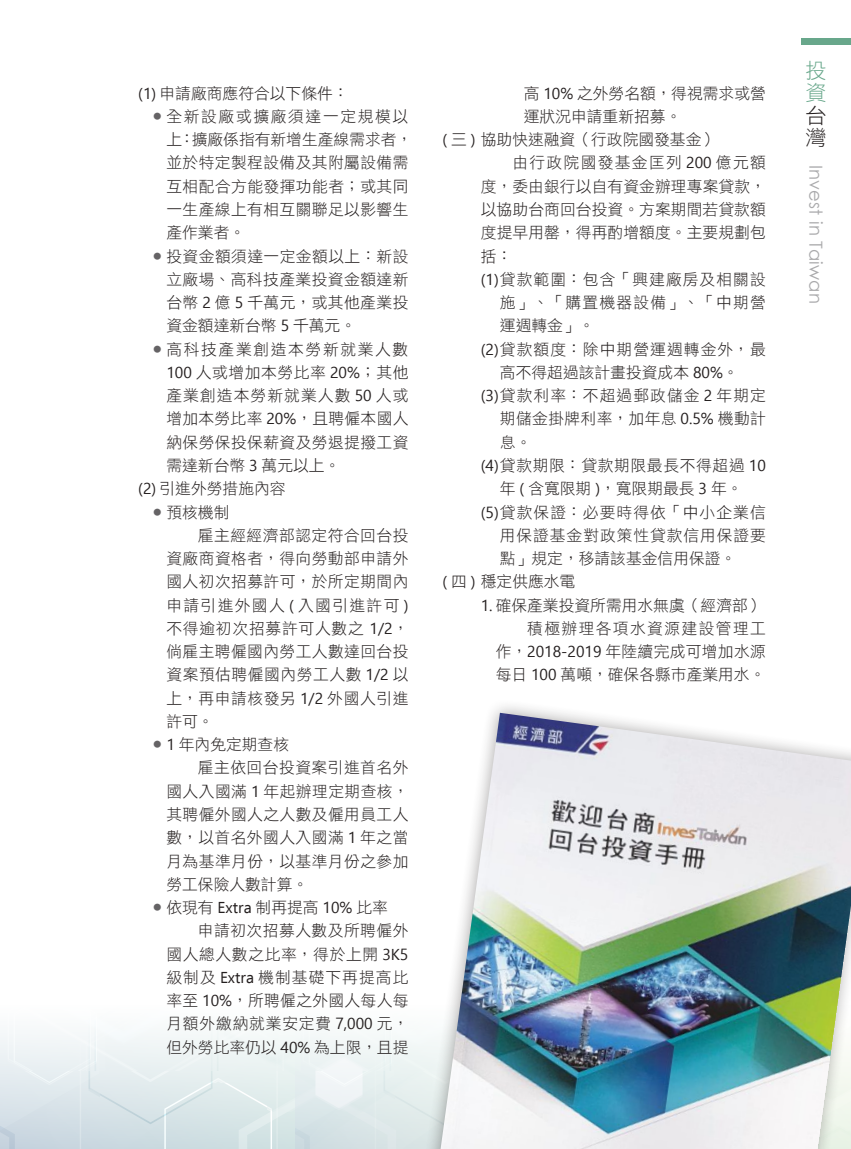
<style>
.page{position:relative;width:851px;height:1149px;background:#fff}
.page>*{position:absolute;margin:0;border:0;box-sizing:border-box;transform-origin:0 0}
.t1{font:21px/22.6px "DF Hei Std W3";color:#68a78b}
.t2{font:21px/22.6px "DF Hei Std W3";color:#241f1f}
.t3{font:18px "Century Gothic";letter-spacing:.01em;color:#aaaaac}
.t4{font:15.75px/23.2px "DF Hei Std W3";letter-spacing:.025em;color:#241f1f}
.t5{font:15.75px/23.2px "DF Hei Std W3";color:#241f1f;text-align:right}
.t6{font:15.75px "DF Hei Std W3";letter-spacing:.065em;color:#241f1f}
.t7{font:15.75px "DF Hei Std W3";letter-spacing:.005em;color:#241f1f}
.t8{font:15.75px "DF Hei Std W3";letter-spacing:.05em;color:#241f1f}
.t9{font:15.75px "DF Hei Std W3";letter-spacing:.085em;color:#241f1f}
.t10{font:15.75px "DF Hei Std W3";letter-spacing:.08em;color:#241f1f}
.t11{font:15.75px "DF Hei Std W3";letter-spacing:.06em;color:#241f1f}
.t12{font:15.75px "DF Hei Std W3";letter-spacing:.105em;color:#241f1f}
.t13{font:15.75px "DF Hei Std W3";letter-spacing:.07em;color:#241f1f}
.s1{font-family:"Ebrima"}
</style>
<div class="page">
<svg style="left:0;top:1033px;width:219px;height:115px;background:#d8e3e8"></svg>
<div style="left:6px;top:1027px;width:213px;height:43px;background:#f0f5f6"></div>
<svg style="left:219px;top:1030px;width:197px;height:118px"></svg>
<div style="left:800px;top:38px;width:50px;height:7px;background:#68a78b"></div>
<svg style="left:416px;top:706px;width:138px;height:442px"></svg>
<img style="left:440px;top:712px;width:410px;height:436px">
<p class="t5" style="left:138px;top:81px;width:212px"><span class="s1">(1)</span> 申請廠商應符合以下條件：</p>
<p class="t4" style="left:166px;top:104px;width:247px;text-indent:-13px"><sup>●</sup> 全新設廠或擴廠須達一定規模以上：擴廠係指有新增生產線需求者，並於特定製程設備及其附屬設備需互相配合方能發揮功能者；或其同一生產線上有相互關聯足以影響生產作業者。</p>
<p class="t4" style="left:166px;top:244px;width:243px;text-align:justify;text-indent:-13px"><sup>●</sup> 投資金額須達一定金額以上：新設立廠場、高科技產業投資金額達新台幣 <span class="s1">2</span> 億 <span class="s1">5</span> 千萬元，或其他產業投資金額達新台幣 <span class="s1">5</span> 千萬元。</p>
<p class="t12" style="left:154px;top:340px;width:256px"><sup>●</sup> 高科技產業創造本勞新就業人數</p>
<p class="t4" style="left:166px;top:360px;width:243px"><span class="s1">100</span> 人或增加本勞比率 <span class="s1">20%</span>；其他</p>
<p class="t13" style="left:166px;top:387px;width:243px">產業創造本勞新就業人數 <span class="s1">50</span> 人或</p>
<p class="t4" style="left:166px;top:407px;width:243px">增加本勞比率 <span class="s1">20%</span>，且聘僱本國人</p>
<p class="t4" style="left:166px;top:430px;width:243px">納保勞保投保薪資及勞退提撥工資</p>
<p class="t5" style="left:166px;top:453px;width:175px">需達新台幣 <span class="s1">3</span> 萬元以上。</p>
<p class="t5" style="left:138px;top:476px;width:149px"><span class="s1">(2)</span> 引進外勞措施內容</p>
<p class="t4" style="left:154px;top:500px;width:77px"><sup>●</sup> 預核機制</p>
<p class="t4" style="left:198px;top:523px;width:212px">雇主經經濟部認定符合回台投</p>
<p class="t4" style="left:166px;top:546px;width:243px">資廠商資格者，得向勞動部申請外</p>
<p class="t4" style="left:166px;top:569px;width:243px">國人初次招募許可，於所定期間內</p>
<p class="t9" style="left:166px;top:596px;width:243px">申請引進外國人 <span class="s1">(</span> 入國引進許可 <span class="s1">)</span></p>
<p class="t8" style="left:166px;top:619px;width:243px">不得逾初次招募許可人數之 <span class="s1">1/2</span>，</p>
<p class="t4" style="left:166px;top:639px;width:243px">倘雇主聘僱國內勞工人數達回台投</p>
<p class="t4" style="left:166px;top:662px;width:243px">資案預估聘僱國內勞工人數 <span class="s1">1/2</span> 以</p>
<p class="t4" style="left:166px;top:686px;width:243px">上，再申請核發另 <span class="s1">1/2</span> 外國人引進</p>
<p class="t4" style="left:166px;top:709px;width:49px">許可。</p>
<p class="t5" style="left:154px;top:732px;width:137px"><sup>●</sup> <span class="s1">1</span> 年內免定期查核</p>
<p class="t4" style="left:198px;top:755px;width:212px">雇主依回台投資案引進首名外</p>
<p class="t4" style="left:166px;top:779px;width:243px">國人入國滿 <span class="s1">1</span> 年起辦理定期查核，</p>
<p class="t4" style="left:166px;top:802px;width:243px">其聘僱外國人之人數及僱用員工人</p>
<p class="t4" style="left:166px;top:825px;width:243px">數，以首名外國人入國滿 <span class="s1">1</span> 年之當</p>
<p class="t4" style="left:166px;top:848px;width:243px">月為基準月份，以基準月份之參加</p>
<p class="t5" style="left:166px;top:872px;width:143px">勞工保險人數計算。</p>
<p class="t5" style="left:154px;top:895px;width:236px"><sup>●</sup> 依現有 <span class="s1">Extra</span> 制再提高 <span class="s1">10%</span> 比率</p>
<p class="t4" style="left:198px;top:918px;width:212px">申請初次招募人數及所聘僱外</p>
<p class="t4" style="left:166px;top:941px;width:243px">國人總人數之比率，得於上開 <span class="s1">3K5</span></p>
<p class="t6" style="left:166px;top:968px;width:243px">級制及 <span class="s1">Extra</span> 機制基礎下再提高比</p>
<p class="t4" style="left:166px;top:988px;width:243px">率至 <span class="s1">10%</span>，所聘僱之外國人每人每</p>
<p class="t8" style="left:166px;top:1014px;width:243px">月額外繳納就業安定費 <span class="s1">7,000</span> 元，</p>
<p class="t5" style="left:166px;top:1034px;width:243px">但外勞比率仍以 <span class="s1">40%</span> 為上限，且提</p>
<p class="t5" style="left:523px;top:81px;width:243px">高 <span class="s1">10%</span> 之外勞名額，得視需求或營</p>
<p class="t5" style="left:523px;top:104px;width:159px">運狀況申請重新招募。</p>
<p class="t5" style="left:442px;top:128px;width:276px"><span class="s1">(</span> 三 <span class="s1">)</span> 協助快速融資（行政院國發基金）</p>
<p class="t9" style="left:512px;top:154px;width:255px">由行政院國發基金匡列 <span class="s1">200</span> 億元額</p>
<p class="t7" style="left:480px;top:177px;width:286px">度，委由銀行以自有資金辦理專案貸款，</p>
<p class="t7" style="left:480px;top:201px;width:286px">以協助台商回台投資。方案期間若貸款額</p>
<p class="t7" style="left:480px;top:224px;width:286px">度提早用罄，得再酌增額度。主要規劃包</p>
<p class="t4" style="left:480px;top:244px;width:33px">括：</p>
<p class="t6" style="left:480px;top:270px;width:286px"><span class="s1">(1)</span> 貸款範圍：包含「興建廠房及相關設</p>
<p class="t10" style="left:500px;top:294px;width:267px">施」、「購置機器設備」、「中期營</p>
<p class="t4" style="left:500px;top:314px;width:96px">運週轉金」。</p>
<p class="t6" style="left:480px;top:340px;width:286px"><span class="s1">(2)</span> 貸款額度：除中期營運週轉金外，最</p>
<p class="t5" style="left:500px;top:360px;width:240px">高不得超過該計畫投資成本 <span class="s1">80%</span>。</p>
<p class="t6" style="left:480px;top:387px;width:286px"><span class="s1">(3)</span> 貸款利率：不超過郵政儲金 <span class="s1">2</span> 年期定</p>
<p class="t4" style="left:500px;top:407px;width:267px">期儲金掛牌利率，加年息 <span class="s1">0.5%</span> 機動計</p>
<p class="t4" style="left:500px;top:430px;width:33px">息。</p>
<p class="t4" style="left:480px;top:453px;width:286px"><span class="s1">(4)</span> 貸款期限：貸款期限最長不得超過 <span class="s1">10</span></p>
<p class="t5" style="left:500px;top:476px;width:244px">年 <span class="s1">(</span> 含寬限期 <span class="s1">)</span>，寬限期最長 <span class="s1">3</span> 年。</p>
<p class="t6" style="left:480px;top:503px;width:286px"><span class="s1">(5)</span> 貸款保證：必要時得依「中小企業信</p>
<p class="t11" style="left:500px;top:526px;width:267px">用保證基金對政策性貸款信用保證要</p>
<p class="t5" style="left:500px;top:546px;width:238px">點」規定，移請該基金信用保證。</p>
<p class="t4" style="left:442px;top:569px;width:134px"><span class="s1">(</span> 四 <span class="s1">)</span> 穩定供應水電</p>
<p class="t5" style="left:480px;top:593px;width:286px"><span class="s1">1.</span> 確保產業投資所需用水無虞（經濟部）積極辦理各項水資源建設管理工<br>作，<span class="s1">2018-2019</span> 年陸續完成可增加水源每日 <span class="s1">100</span> 萬噸，確保各縣巿產業用水。</p>
<h1 class="t1" style="left:805px;top:58px;width:22px">投資</h1>
<h1 class="t2" style="left:805px;top:104px;width:22px">台灣</h1>
<p class="t3" style="left:828px;top:165px;width:140px;rotate:90deg">Invest in Taiwan</p>
</div>
